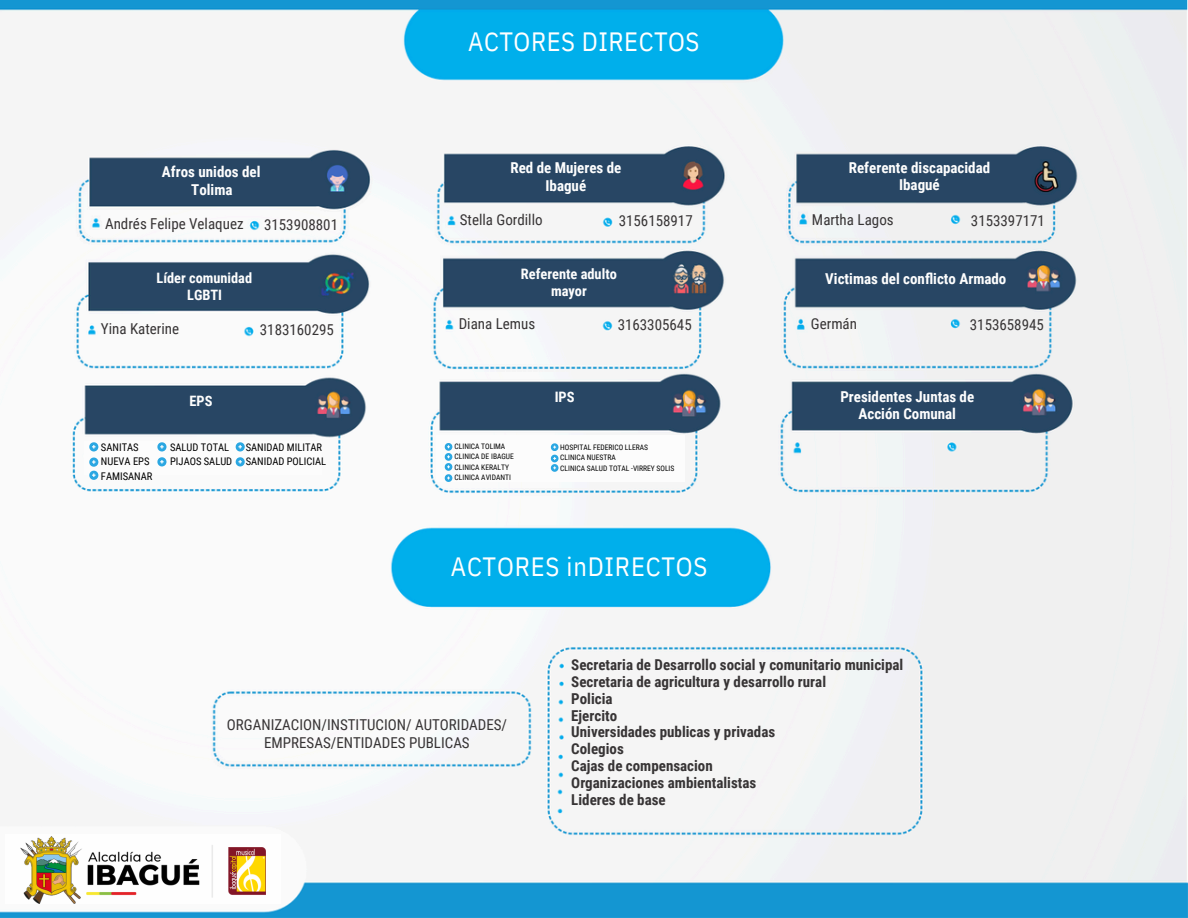
<style>
.page{position:relative;width:1188px;height:918px;background:#fff}
.page>*{position:absolute;margin:0;border:0;box-sizing:border-box;transform-origin:0 0}
.t1{font:26.4px "IBM Plex Sans Cond";letter-spacing:.03em;color:#fff}
.t2{font:700 15px/16.8px "Roboto Condensed";color:#373435}
.t3{font:15px "Roboto Condensed";color:#373435}
.t4{font:700 15px/16.8px "Roboto Condensed";color:#fefefe;text-align:center}
.t5{font:700 14.4px/16.8px "Roboto Condensed";color:#fefefe;text-align:center}
.t6{font:10.5px "Roboto Condensed";color:#000}
.t7{font:7.5px "Roboto Condensed";color:#000}
</style>
<div class="page">
<img style="left:0;top:0;width:1188px;height:918px">
<div style="left:5px;top:834px;width:275px;height:69px;background:#fefefe"></div>
<img style="left:20px;top:837px;width:245px;height:66px">
<div style="left:85px;top:442px;width:237px;height:33px;background:#fcfcfc"></div>
<svg style="left:89px;top:442px;width:9px;height:9px"></svg>
<svg style="left:89px;top:457px;width:9px;height:23px"></svg>
<svg style="left:157px;top:442px;width:9px;height:9px"></svg>
<svg style="left:157px;top:457px;width:9px;height:9px"></svg>
<svg style="left:236px;top:442px;width:9px;height:9px"></svg>
<svg style="left:236px;top:457px;width:9px;height:9px"></svg>
<div style="left:436px;top:435px;width:249px;height:47px;background:#fcfcfc"></div>
<svg style="left:551px;top:443px;width:8px;height:29px"></svg>
<svg style="left:445px;top:443px;width:7px;height:39px"></svg>
<h5 class="t1" style="left:468px;top:24px;width:233px">ACTORES DIRECTOS</h5>
<h5 class="t4" style="left:162px;top:163px;width:100px">Afros unidos del</h5>
<h3 class="t4" style="left:191px;top:181px;width:43px">Tolima</h3>
<h5 class="t4" style="left:510px;top:159px;width:113px">Red de Mujeres de</h5>
<h6 class="t4" style="left:546px;top:177px;width:42px">Ibagué</h6>
<h6 class="t4" style="left:849px;top:159px;width:143px">Referente discapacidad<br>Ibagué</h6>
<h6 class="t3" style="left:105px;top:215px;width:140px">Andrés Felipe Velaquez</h6>
<h6 class="t3" style="left:264px;top:216px;width:76px">3153908801</h6>
<h6 class="t3" style="left:460px;top:211px;width:84px">Stella Gordillo</h6>
<h5 class="t3" style="left:619px;top:212px;width:76px">3156158917</h5>
<h6 class="t3" style="left:812px;top:211px;width:83px">Martha Lagos</h6>
<p class="t3" style="left:971px;top:212px;width:76px">3153397171</p>
<p class="t5" style="left:157px;top:269px;width:97px">Líder comunidad</p>
<p class="t5" style="left:187px;top:287px;width:36px">LGBTI</p>
<h6 class="t3" style="left:101px;top:320px;width:80px">Yina Katerine</h6>
<h6 class="t3" style="left:260px;top:321px;width:76px">3183160295</h6>
<p class="t5" style="left:521px;top:266px;width:98px">Referente adulto mayor</p>
<h6 class="t3" style="left:459px;top:316px;width:78px">Diana Lemus</h6>
<h6 class="t3" style="left:618px;top:316px;width:76px">3163305645</h6>
<h3 class="t4" style="left:825px;top:270px;width:183px">Victimas del conflicto Armado</h3>
<p class="t3" style="left:970px;top:316px;width:76px">3153658945</p>
<h6 class="t3" style="left:811px;top:316px;width:48px">Germán</h6>
<p class="t5" style="left:190px;top:392px;width:24px">EPS</p>
<p class="t5" style="left:555px;top:389px;width:21px">IPS</p>
<h6 class="t4" style="left:840px;top:388px;width:135px">Presidentes Juntas de<br>Acción Comunal</h6>
<p class="t6" style="left:101px;top:442px;width:39px">SANITAS</p>
<p class="t6" style="left:101px;top:456px;width:50px">NUEVA EPS</p>
<p class="t6" style="left:101px;top:470px;width:53px">FAMISANAR</p>
<p class="t6" style="left:170px;top:442px;width:61px">SALUD TOTAL</p>
<p class="t6" style="left:170px;top:456px;width:64px">PIJAOS SALUD</p>
<p class="t6" style="left:246px;top:442px;width:78px">SANIDAD MILITAR</p>
<p class="t6" style="left:246px;top:456px;width:82px">SANIDAD POLICIAL</p>
<h3 class="t7" style="left:455px;top:442px;width:52px">CLINICA TOLIMA</h3>
<p class="t7" style="left:455px;top:452px;width:61px">CLINICA DE IBAGUE</p>
<p class="t7" style="left:455px;top:463px;width:56px">CLINICA KERALTY</p>
<p class="t7" style="left:455px;top:473px;width:58px">CLINICA AVIDANTI</p>
<p class="t7" style="left:560px;top:443px;width:89px">HOSPITAL FEDERICO LLERAS</p>
<p class="t7" style="left:560px;top:453px;width:57px">CLINICA NUESTRA</p>
<p class="t7" style="left:560px;top:464px;width:116px">CLINICA SALUD TOTAL -VIRREY SOLIS</p>
<h5 class="t1" style="left:451px;top:548px;width:258px">ACTORES inDIRECTOS</h5>
<h5 class="t3" style="left:227px;top:716px;width:282px">ORGANIZACION/INSTITUCION/ AUTORIDADES/</h5>
<h5 class="t3" style="left:264px;top:734px;width:207px">EMPRESAS/ENTIDADES PUBLICAS</h5>
<h5 class="t2" style="left:571px;top:656px;width:333px">Secretaria de Desarrollo social y comunitario municipal<br>Secretaria de agricultura y desarrollo rural<br>Policia<br>Ejercito<br>Universidades publicas y privadas<br>Colegios<br>Cajas de compensacion<br>Organizaciones ambientalistas<br>Lideres de base</h5>
</div>
